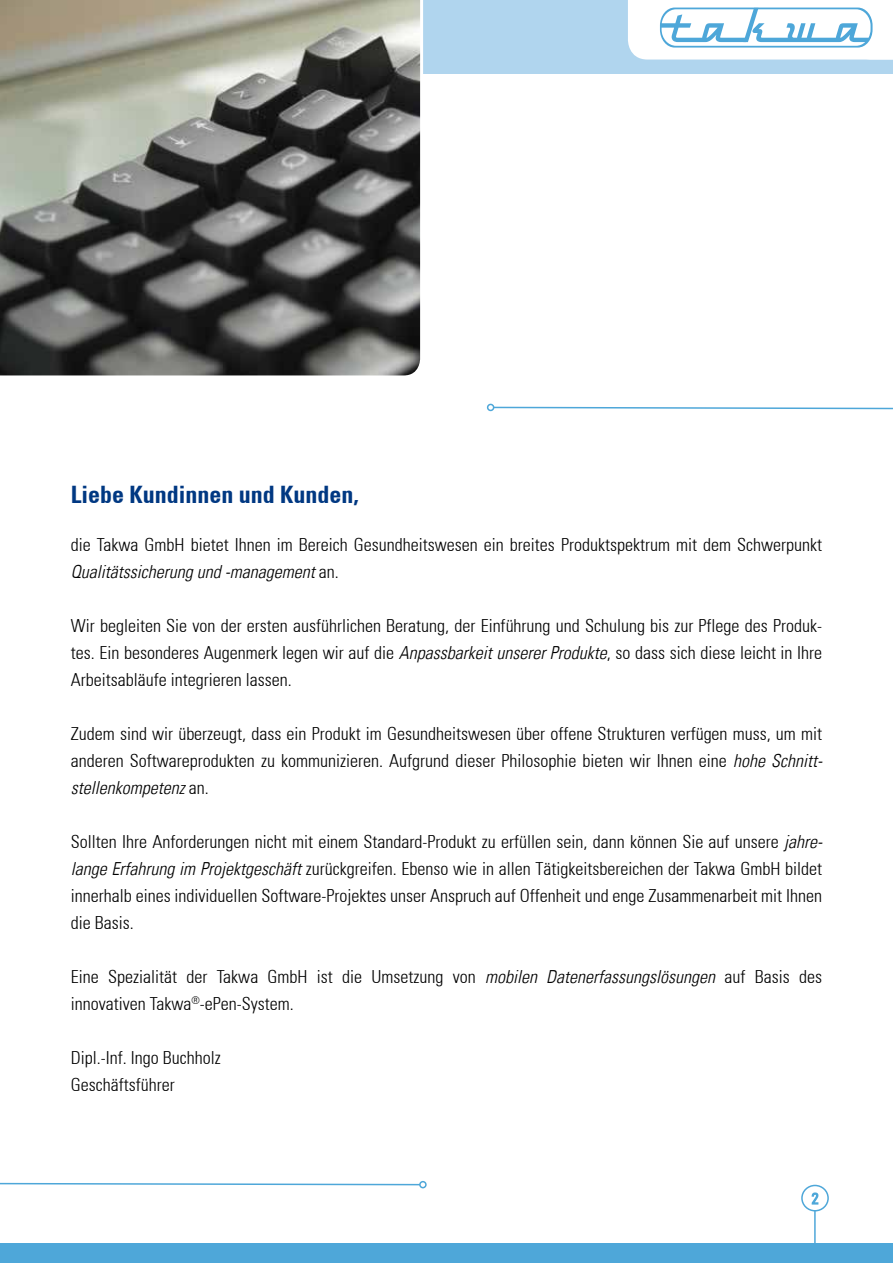
<style>
.page{position:relative;width:893px;height:1263px;background:#fff}
.page>*{position:absolute;margin:0;border:0;box-sizing:border-box;transform-origin:0 0}
.t1{font:700 condensed 24px "Univers 67";color:#003882}
.t2{font:300 condensed 18px/27px "Univers 47";color:#000}
.t3{font:italic 300 condensed 18px "Univers LT";color:#000}
.s1{font-family:"Univers 47";font-style:normal}
.s2{font-family:"Univers LT";font-style:italic}
</style>
<div class="page">
<div style="left:0;top:0;width:893px;height:73px;background:#b0d5ee"></div>
<svg style="left:0;top:0;width:423px;height:376px;background:#6f706a"></svg>
<div style="left:0;top:1243px;width:893px;height:20px;background:#4ea7d9"></div>
<svg style="left:0;top:1182px;width:420px;height:4px"></svg>
<div style="left:419px;top:1181px;width:8px;height:7px;border:2px solid #4ea7d9;border-radius:50%"></div>
<svg style="left:493px;top:406px;width:400px;height:4px"></svg>
<div style="left:487px;top:404px;width:7px;height:7px;border:2px solid #4ea7d9;border-radius:50%"></div>
<hr style="left:814px;top:1210px;width:2px;height:53px;background:#4ea7d9">
<div style="left:801px;top:1185px;width:28px;height:26px;border:2px solid #4ea7d9;border-radius:50%"></div>
<svg style="left:811px;top:1192px;width:8px;height:13px"></svg>
<svg style="left:628px;top:0;width:265px;height:60px;background:#e0eff8"></svg>
<h1 class="t1" style="left:71px;top:480px;width:289px">Liebe Kundinnen und Kunden,</h1>
<p class="t2" style="left:71px;top:531px;width:753px">die Takwa GmbH bietet Ihnen im Bereich Gesundheitswesen ein breites Produktspektrum mit dem Schwerpunkt</p>
<p class="t3" style="left:71px;top:561px;width:269px">Qualitätssicherung und -management <span class="s1">an.</span></p>
<p class="t2" style="left:71px;top:612px;width:753px;text-align:justify">Wir begleiten Sie von der ersten ausführlichen Beratung, der Einführung und Schulung bis zur Pflege des Produk&shy;tes. Ein besonderes Augenmerk legen wir auf die <span class="s2">Anpassbarkeit unserer Produkte</span>, so dass sich diese leicht in Ihre Arbeitsabläufe integrieren lassen.</p>
<p class="t2" style="left:71px;top:720px;width:753px">Zudem sind wir überzeugt, dass ein Produkt im Gesundheitswesen über offene Strukturen verfügen muss, um mit anderen Softwareprodukten zu kommunizieren. Aufgrund dieser Philosophie bieten wir Ihnen eine <span class="s2">hohe Schnitt-</span></p>
<p class="t3" style="left:71px;top:777px;width:139px">stellenkompetenz <span class="s1">an.</span></p>
<p class="t2" style="left:71px;top:828px;width:753px;text-align:justify">Sollten Ihre Anforderungen nicht mit einem Standard-Produkt zu erfüllen sein, dann können Sie auf unsere <span class="s2">jahre&shy;lange Erfahrung im Projektgeschäft</span> zurückgreifen. Ebenso wie in allen Tätigkeitsbereichen der Takwa GmbH bildet innerhalb eines individuellen Software-Projektes unser Anspruch auf Offenheit und enge Zusammenarbeit mit Ihnen die Basis.</p>
<p class="t2" style="left:71px;top:963px;width:753px">Eine Spezialität der Takwa GmbH ist die Umsetzung von <span class="s2">mobilen Datenerfassungslösungen</span> auf Basis des innovativen Takwa<sup>®</sup>-ePen-System.</p>
<p class="t2" style="left:71px;top:1044px;width:151px">Dipl.-Inf. Ingo Buchholz<br>Geschäftsführer</p>
</div>
